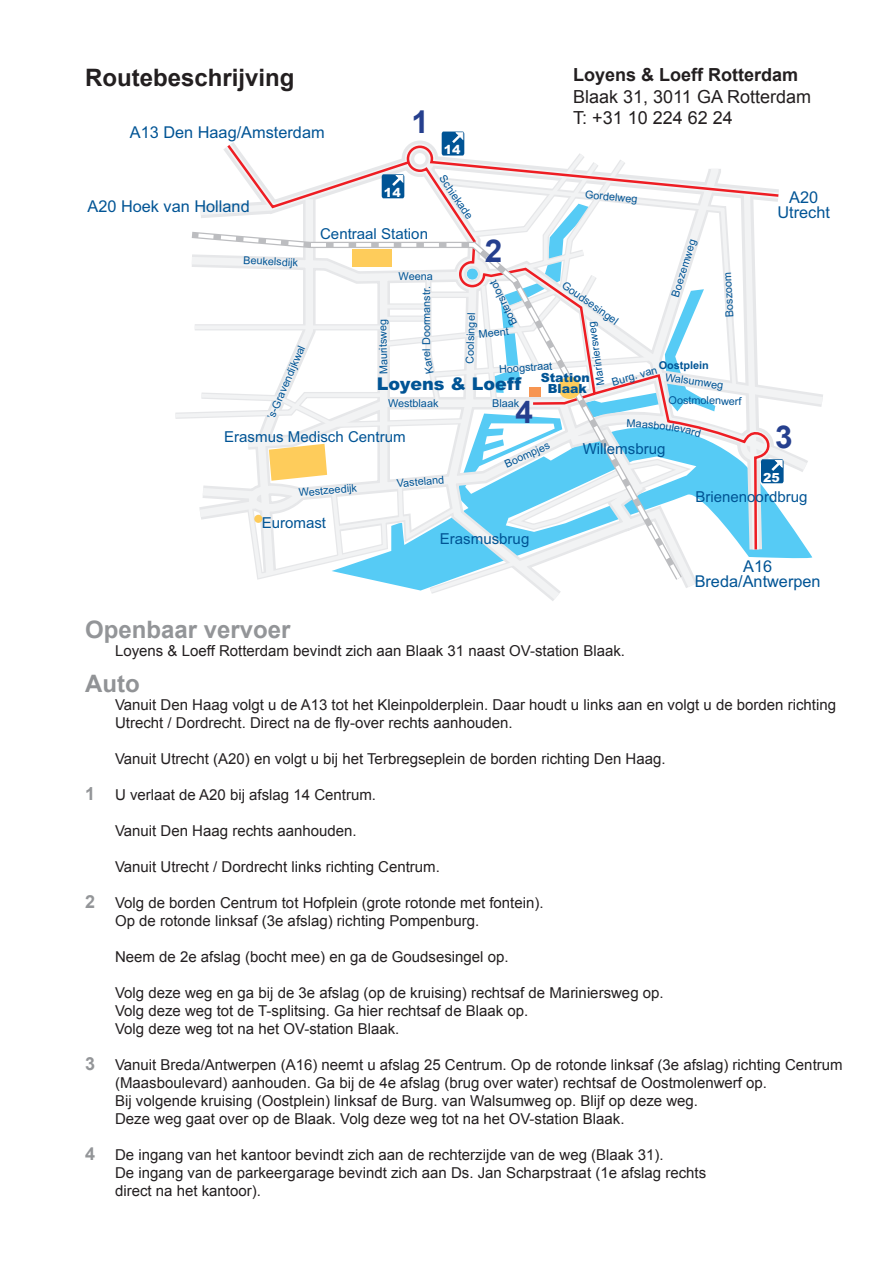
<style>
.page{position:relative;width:893px;height:1263px;background:#fff}
.page>*{position:absolute;margin:0;border:0;box-sizing:border-box;transform-origin:0 0}
.t1{font:700 31.5px "Arial";color:#253f8e}
.t2{font:700 24px "Arial";color:#231f20}
.t3{font:700 24px "Arial";color:#939598}
.t4{font:700 24px "Arial";color:#919396}
.t5{font:18px "Arial";color:#231f20}
.t6{font:700 18px "Arial";color:#231f20}
.t7{font:900 17.55px "Arial";color:#005495}
.t8{font:16.35px/15px "Arial";color:#005495;text-align:center}
.t9{font:15px/18px "Arial";color:#231f20}
.t10{font:15px "Arial";color:#005495}
.t11{font:900 12.6px/10.8px "Arial";color:#005495;text-align:center}
.t12{font:900 12.6px "Arial";color:#fff}
.t13{font:10.8px "Arial";letter-spacing:-.01em;color:#005495}
.t14{font:700 10.8px "Arial";letter-spacing:-.01em;color:#005495}
.s1{font-weight:700;font-size:18px;color:#939598}
</style>
<div class="page">
<svg style="left:547px;top:389px;width:276px;height:212px"></svg>
<svg style="left:175px;top:412px;width:518px;height:184px"></svg>
<svg style="left:687px;top:169px;width:94px;height:383px"></svg>
<svg style="left:188px;top:412px;width:496px;height:171px"></svg>
<svg style="left:269px;top:444px;width:58px;height:37px;background:#fcd478"></svg>
<div style="left:254px;top:515px;width:8px;height:8px;background:#fecc5b;border-radius:50%"></div>
<svg style="left:761px;top:459px;width:23px;height:24px"></svg>
<svg style="left:191px;top:132px;width:524px;height:305px"></svg>
<h2 class="t2" style="left:85px;top:61px;width:211px">Routebeschrijving</h2>
<p class="t8" style="left:130px;top:125px;width:196px">A13 Den Haag/Amsterdam</p>
<p class="t8" style="left:87px;top:199px;width:164px">A20 Hoek van Holland</p>
<p class="t12" style="left:384px;top:183px;width:18px">14</p>
<p class="t6" style="left:573px;top:63px;width:227px">Loyens &amp; Loeff Rotterdam</p>
<p class="t5" style="left:573px;top:85px;width:239px">Blaak 31, 3011 GA Rotterdam</p>
<h1 class="t1" style="left:412px;top:101px;width:19px">1</h1>
<p class="t5" style="left:573px;top:106px;width:161px">T: +31 10 224 62 24</p>
<p class="t12" style="left:444px;top:140px;width:18px">14</p>
<p class="t13" style="left:447px;top:172px;width:52px;rotate:55deg">Schiekade</p>
<p class="t13" style="left:586px;top:187px;width:54px;rotate:6deg">Gordelweg</p>
<p class="t8" style="left:777px;top:190px;width:54px">A20<br>Utrecht</p>
<p class="t13" style="left:244px;top:253px;width:56px;rotate:3deg">Beukelsdijk</p>
<p class="t13" style="left:264px;top:416px;width:80px;rotate:-67deg">’s-Gravendijkwal</p>
<p class="t10" style="left:320px;top:224px;width:109px">Centraal Station</p>
<h1 class="t1" style="left:485px;top:230px;width:19px">2</h1>
<p class="t13" style="left:668px;top:295px;width:61px;rotate:-73deg">Boezemweg</p>
<p class="t13" style="left:399px;top:269px;width:36px">Weena</p>
<p class="t13" style="left:723px;top:318px;width:47px;rotate:-93deg">Boszoom</p>
<p class="t13" style="left:508px;top:328px;width:50px;rotate:-116deg">Botersloot</p>
<p class="t13" style="left:567px;top:278px;width:68px;rotate:35deg">Goudsesingel</p>
<p class="t13" style="left:419px;top:357px;width:72px;rotate:-90deg">el Doormanstr.</p>
<p class="t13" style="left:463px;top:363px;width:52px;rotate:-88deg">Coolsingel</p>
<p class="t13" style="left:377px;top:375px;width:57px;rotate:-91deg">Mauritsweg</p>
<p class="t13" style="left:594px;top:386px;width:66px;rotate:-98deg">Mariniersweg</p>
<p class="t13" style="left:478px;top:327px;width:32px;rotate:-6deg">Meent</p>
<p class="t13" style="left:499px;top:362px;width:55px;rotate:-4deg">Hoogstraat</p>
<p class="t14" style="left:659px;top:358px;width:52px">Oostplein</p>
<p class="t13" style="left:669px;top:393px;width:74px">Oostmolenwerf</p>
<p class="t13" style="left:610px;top:375px;width:48px;rotate:-16deg">Burg. van</p>
<p class="t13" style="left:666px;top:370px;width:60px;rotate:9deg">Walsumweg</p>
<p class="t11" style="left:541px;top:371px;width:51px">Station<br>Blaak</p>
<p class="t7" style="left:377px;top:371px;width:146px">Loyens &amp; Loeff</p>
<p class="t13" style="left:388px;top:396px;width:52px">Westblaak</p>
<p class="t13" style="left:492px;top:396px;width:29px">Blaak</p>
<h1 class="t1" style="left:516px;top:391px;width:19px">4</h1>
<p class="t10" style="left:224px;top:427px;width:183px">Erasmus Medisch Centrum</p>
<p class="t13" style="left:502px;top:458px;width:50px;rotate:-24deg">Boompjes</p>
<p class="t10" style="left:583px;top:439px;width:84px">Willemsbrug</p>
<h1 class="t1" style="left:775px;top:416px;width:19px">3</h1>
<p class="t13" style="left:298px;top:486px;width:60px;rotate:-5deg">Westzeedijk</p>
<p class="t10" style="left:262px;top:513px;width:66px">Euromast</p>
<p class="t13" style="left:396px;top:476px;width:49px;rotate:-5deg">Vasteland</p>
<p class="t10" style="left:440px;top:529px;width:91px">Erasmusbrug</p>
<p class="t12" style="left:763px;top:468px;width:18px">25</p>
<p class="t10" style="left:695px;top:487px;width:114px">Brienenoordbrug</p>
<p class="t8" style="left:695px;top:559px;width:128px">A16<br>Breda/Antwerpen</p>
<h2 class="t3" style="left:85px;top:614px;width:207px">Openbaar vervoer</h2>
<p class="t9" style="left:115px;top:642px;width:512px">Loyens &amp; Loeff Rotterdam bevindt zich aan Blaak 31 naast OV-station Blaak.</p>
<h2 class="t4" style="left:85px;top:668px;width:56px">Auto</h2>
<p class="t9" style="left:115px;top:696px;width:722px">Vanuit Den Haag volgt u de A13 tot het Kleinpolderplein. Daar houdt u links aan en volgt u de borden richting<br>Utrecht / Dordrecht. Direct na de fly-over rechts aanhouden.</p>
<p class="t9" style="left:115px;top:750px;width:552px">Vanuit Utrecht (A20) en volgt u bij het Terbregseplein de borden richting Den Haag.</p>
<p class="t9" style="left:85px;top:786px;width:292px"><span class="s1">1</span> U verlaat de A20 bij afslag 14 Centrum.</p>
<p class="t9" style="left:115px;top:822px;width:243px">Vanuit Den Haag rechts aanhouden.</p>
<p class="t9" style="left:115px;top:858px;width:326px">Vanuit Utrecht / Dordrecht links richting Centrum.</p>
<p class="t9" style="left:115px;top:894px;width:430px;text-indent:-30px"><span class="s1">2</span> Volg de borden Centrum tot Hofplein (grote rotonde met fontein).<br>Op de rotonde linksaf (3e afslag) richting Pompenburg.</p>
<p class="t9" style="left:115px;top:948px;width:395px">Neem de 2e afslag (bocht mee) en ga de Goudsesingel op.</p>
<p class="t9" style="left:115px;top:984px;width:550px">Volg deze weg en ga bij de 3e afslag (op de kruising) rechtsaf de Mariniersweg op.<br>Volg deze weg tot de T-splitsing. Ga hier rechtsaf de Blaak op.<br>Volg deze weg tot na het OV-station Blaak.</p>
<p class="t9" style="left:115px;top:1056px;width:729px;text-indent:-30px"><span class="s1">3</span> Vanuit Breda/Antwerpen (A16) neemt u afslag 25 Centrum. Op de rotonde linksaf (3e afslag) richting Centrum (Maasboulevard) aanhouden. Ga bij de 4e afslag (brug over water) rechtsaf de Oostmolenwerf op.<br>Bij volgende kruising (Oostplein) linksaf de Burg. van Walsumweg op. Blijf op deze weg.<br>Deze weg gaat over op de Blaak. Volg deze weg tot na het OV-station Blaak.</p>
<p class="t9" style="left:115px;top:1146px;width:593px;text-indent:-30px"><span class="s1">4</span> De ingang van het kantoor bevindt zich aan de rechterzijde van de weg (Blaak 31).<br>De ingang van de parkeergarage bevindt zich aan Ds. Jan Scharpstraat (1e afslag rechts direct na het kantoor).</p>
</div>
